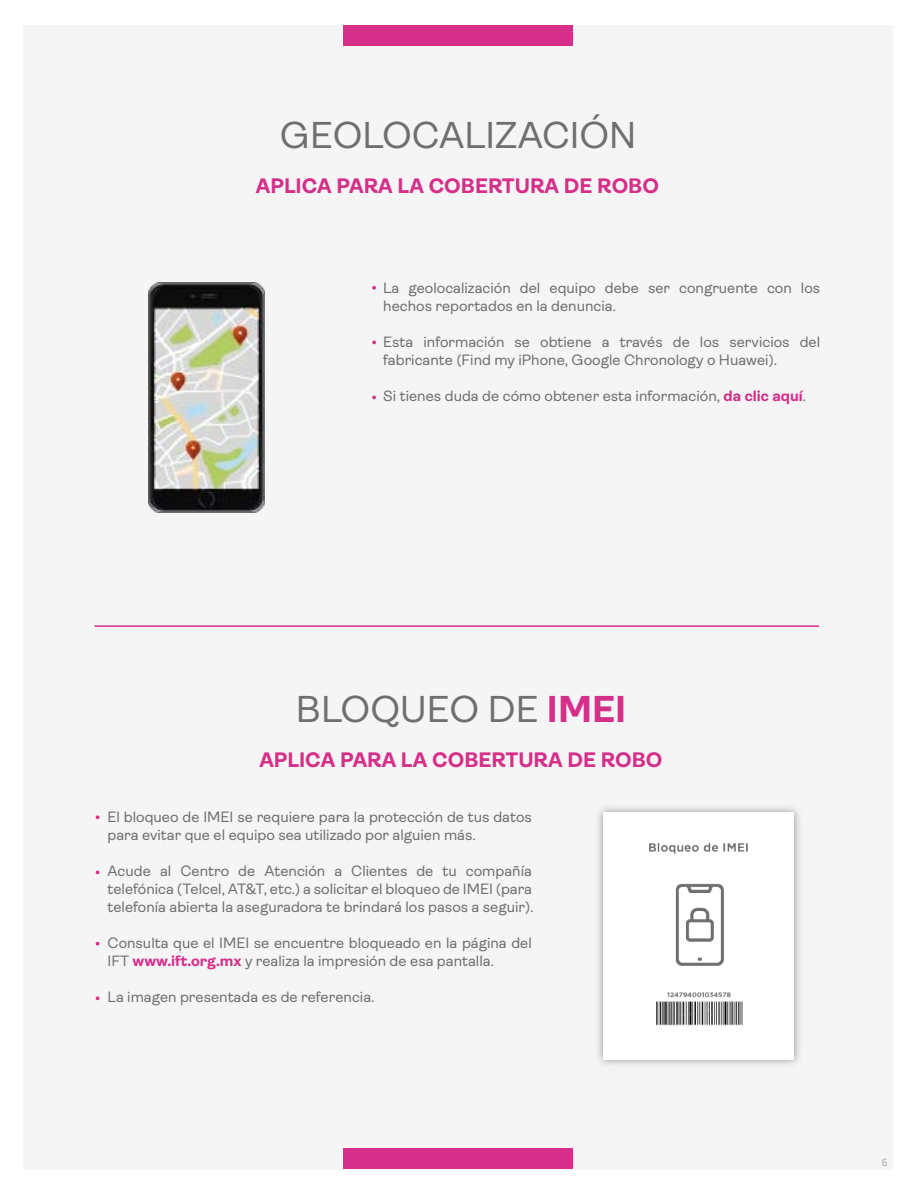
<style>
.page{position:relative;width:915px;height:1191px;background:#fff}
.page>*{position:absolute;margin:0;border:0;box-sizing:border-box;transform-origin:0 0}
.t1{font:37.5px "Ambit";color:#706f6f}
.t2{font:700 21px "Ambit";color:#d52f89}
.t3{font:15px/18px "Ambit";color:#706f6f}
.t4{font:300 10.5px "Dobra";color:#706f6f}
.s1{font-weight:700;color:#d52f89}
</style>
<div class="page">
<div style="left:23px;top:25px;width:869px;height:1145px;background:#f5f5f6"></div>
<div style="left:343px;top:1148px;width:229px;height:21px;background:#d52f89"></div>
<div style="left:343px;top:25px;width:229px;height:20px;background:#d52f89"></div>
<hr style="left:94px;top:625px;width:725px;height:2px;background:#d52f89">
<svg style="left:372px;top:286px;width:4px;height:4px"></svg>
<svg style="left:372px;top:340px;width:4px;height:4px"></svg>
<svg style="left:372px;top:395px;width:4px;height:4px"></svg>
<svg style="left:96px;top:815px;width:3px;height:4px"></svg>
<svg style="left:96px;top:870px;width:3px;height:4px"></svg>
<svg style="left:96px;top:996px;width:3px;height:4px"></svg>
<img style="left:598px;top:807px;width:202px;height:258px">
<div style="left:603px;top:812px;width:191px;height:247px;background:#fff"></div>
<img style="left:649px;top:842px;width:99px;height:184px">
<img style="left:148px;top:282px;width:116px;height:230px">
<h1 class="t1" style="left:280px;top:114px;width:358px">GEOLOCALIZACIÓN</h1>
<h2 class="t2" style="left:256px;top:174px;width:404px">APLICA PARA LA COBERTURA DE ROBO</h2>
<p class="t3" style="left:383px;top:279px;width:438px">La geolocalización del equipo debe ser congruente con los hechos reportados en la denuncia.</p>
<p class="t3" style="left:383px;top:333px;width:438px">Esta información se obtiene a través de los servicios del fabricante (Find my iPhone, Google Chronology o Huawei).</p>
<p class="t3" style="left:383px;top:387px;width:424px">Si tienes duda de cómo obtener esta información, <span class="s1">da clic aquí</span>.</p>
<h1 class="t1" style="left:296px;top:688px;width:332px">BLOQUEO DE <span class="s1">IMEI</span></h1>
<h2 class="t2" style="left:259px;top:748px;width:404px">APLICA PARA LA COBERTURA DE ROBO</h2>
<p class="t3" style="left:108px;top:808px;width:426px">El bloqueo de IMEI se requiere para la protección de tus datos para evitar que el equipo sea utilizado por alguien más.</p>
<p class="t3" style="left:108px;top:862px;width:427px;text-align:justify">Acude al Centro de Atención a Clientes de tu compañía telefónica (Telcel, AT&amp;T, etc.) a solicitar el bloqueo de IMEI (para telefonía abierta la aseguradora te brindará los pasos a seguir).</p>
<p class="t3" style="left:108px;top:934px;width:426px">Consulta que el IMEI se encuentre bloqueado en la página del<br>IFT <span class="s1">www.ift.org.mx</span> y realiza la impresión de esa pantalla.</p>
<p class="t3" style="left:108px;top:988px;width:268px">La imagen presentada es de referencia.</p>
<p class="t4" style="left:881px;top:1156px;width:7px">6</p>
</div>
